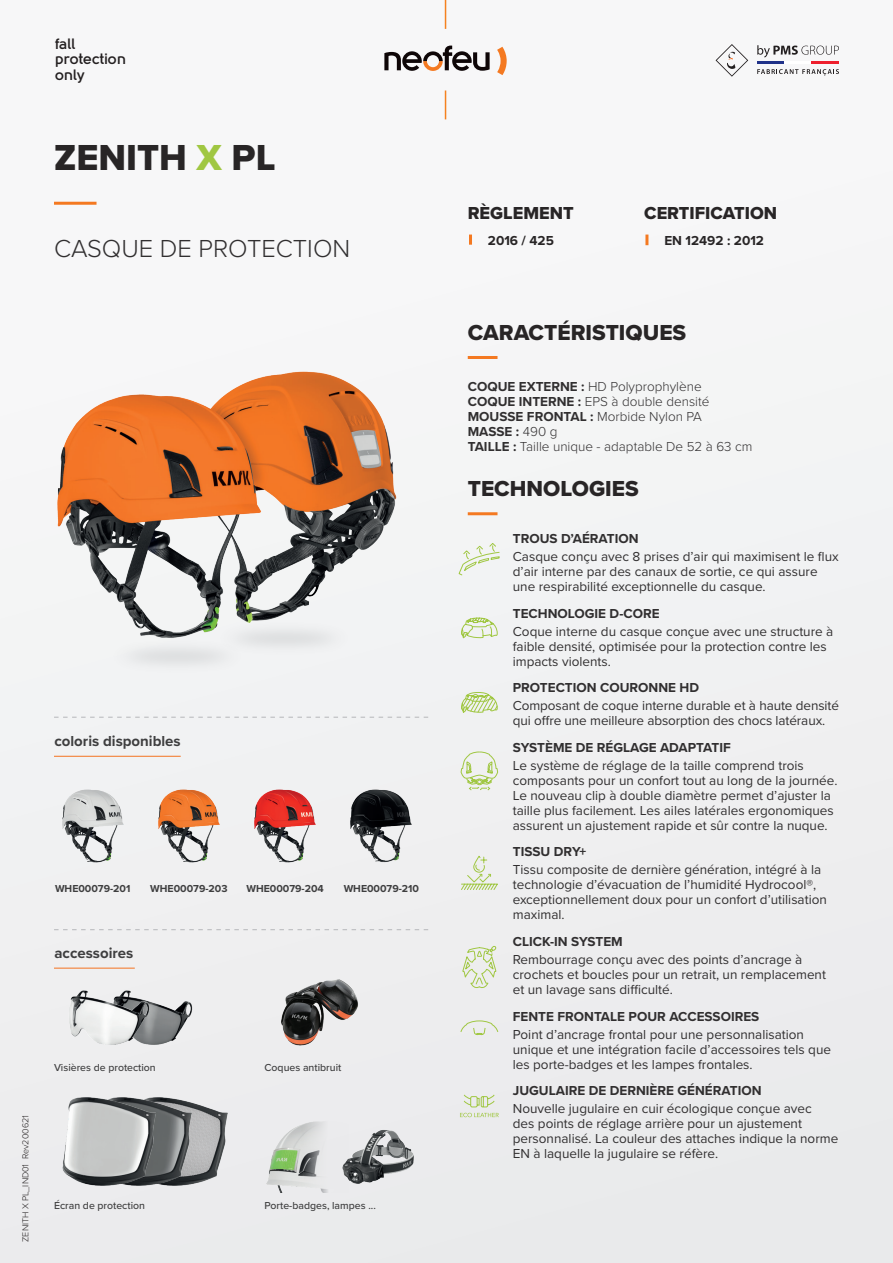
<style>
.page{position:relative;width:893px;height:1263px;background:#f1f2f3}
.page>*{position:absolute;margin:0;border:0;box-sizing:border-box;transform-origin:0 0}
.t1{font:37.5px "Proxima Nova Extrabld";color:#282526}
.t2{font:300 25.5px "Proxima Nova";color:#312f30}
.t3{font:22.5px "Proxima Nova Extrabld";color:#282526}
.t4{font:18px "Proxima Nova Extrabld";color:#282526}
.t5{font:700 15px "Proxima Nova";color:#3e3e3f}
.t6{font:700 15px/15.6px "Solomon";color:#231f20}
.t7{font:13.5px/15px "Proxima Nova";color:#312f30}
.t8{font:700 13.5px "Proxima Nova";color:#312f30}
.t9{font:300 13.5px/15px "Proxima Nova";color:#312f30}
.t10{font:700 13.5px "Proxima Nova";color:#282526}
.t11{font:500 10.5px "Proxima Nova";color:#3e3e3f}
.t12{font:700 10.5px "Proxima Nova";color:#3e3e3f}
.t13{font:300 9px "Proxima Nova";color:#231f20}
.s1{color:#a0c742}
.s2{font-weight:700}
</style>
<div class="page">
<hr style="left:468px;top:512px;width:29px;height:3px;background:#f47921">
<hr style="left:468px;top:356px;width:29px;height:3px;background:#f47921">
<svg style="left:497px;top:47px;width:10px;height:28px"></svg>
<svg style="left:384px;top:46px;width:106px;height:25px"></svg>
<svg style="left:445px;top:0;width:1px;height:29px"></svg>
<svg style="left:445px;top:90px;width:1px;height:29px"></svg>
<svg style="left:716px;top:44px;width:32px;height:33px"></svg>
<svg style="left:757px;top:45px;width:82px;height:12px"></svg>
<svg style="left:757px;top:69px;width:82px;height:6px"></svg>
<hr style="left:757px;top:61px;width:27px;height:3px;background:#203289">
<hr style="left:784px;top:61px;width:28px;height:3px;background:#fff">
<hr style="left:812px;top:61px;width:27px;height:3px;background:#ee1f2d">
<hr style="left:54px;top:202px;width:43px;height:3px;background:#f47921">
<svg style="left:469px;top:235px;width:3px;height:10px"></svg>
<svg style="left:645px;top:235px;width:3px;height:10px"></svg>
<svg style="left:54px;top:717px;width:374px;height:1px"></svg>
<svg style="left:54px;top:929px;width:374px;height:1px"></svg>
<hr style="left:54px;top:756px;width:127px;height:1px;background:#f47321">
<hr style="left:54px;top:968px;width:81px;height:1px;background:#f47321">
<img style="left:62px;top:789px;width:62px;height:74px">
<img style="left:158px;top:789px;width:62px;height:74px">
<img style="left:254px;top:789px;width:62px;height:74px">
<img style="left:350px;top:789px;width:62px;height:74px">
<svg style="left:460px;top:751px;width:38px;height:40px"></svg>
<svg style="left:461px;top:856px;width:37px;height:34px"></svg>
<svg style="left:462px;top:945px;width:35px;height:43px"></svg>
<svg style="left:460px;top:1020px;width:39px;height:15px"></svg>
<svg style="left:460px;top:1094px;width:39px;height:23px"></svg>
<img style="left:281px;top:979px;width:78px;height:67px">
<img style="left:153px;top:1001px;width:40px;height:44px">
<img style="left:191px;top:1102px;width:36px;height:83px">
<img style="left:69px;top:990px;width:84px;height:55px">
<img style="left:155px;top:1097px;width:36px;height:89px">
<img style="left:62px;top:1097px;width:93px;height:89px">
<img style="left:266px;top:1121px;width:63px;height:71px">
<img style="left:342px;top:1129px;width:72px;height:55px">
<svg style="left:461px;top:617px;width:37px;height:22px"></svg>
<svg style="left:461px;top:692px;width:37px;height:21px"></svg>
<img style="left:57px;top:371px;width:340px;height:270px">
<svg style="left:458px;top:543px;width:42px;height:33px"></svg>
<p class="t6" style="left:55px;top:36px;width:73px">fall protection only</p>
<h1 class="t1" style="left:54px;top:135px;width:223px">ZENITH <span class="s1">X</span> PL</h1>
<h2 class="t2" style="left:54px;top:230px;width:298px">CASQUE DE PROTECTION</h2>
<p class="t5" style="left:54px;top:730px;width:128px">coloris disponibles</p>
<p class="t12" style="left:55px;top:881px;width:77px">WHE00079-201</p>
<p class="t12" style="left:150px;top:881px;width:79px">WHE00079-203</p>
<p class="t12" style="left:246px;top:881px;width:79px">WHE00079-204</p>
<p class="t12" style="left:344px;top:881px;width:77px">WHE00079-210</p>
<p class="t5" style="left:54px;top:942px;width:80px">accessoires</p>
<p class="t13" style="left:19px;top:1242px;width:128px;rotate:-90deg">ZENITH X PL_IND01 Rev200621</p>
<p class="t11" style="left:54px;top:1059px;width:103px">Visières de protection</p>
<p class="t11" style="left:264px;top:1059px;width:78px">Coques antibruit</p>
<p class="t11" style="left:54px;top:1198px;width:93px">Écran de protection</p>
<p class="t11" style="left:264px;top:1198px;width:113px">Porte-badges, lampes ...</p>
<h3 class="t4" style="left:468px;top:202px;width:107px">RÈGLEMENT</h3>
<p class="t10" style="left:488px;top:231px;width:67px">2016 / 425</p>
<h3 class="t4" style="left:644px;top:202px;width:135px">CERTIFICATION</h3>
<p class="t10" style="left:664px;top:231px;width:101px">EN 12492 : 2012</p>
<h3 class="t3" style="left:468px;top:319px;width:220px">CARACTÉRISTIQUES</h3>
<p class="t9" style="left:468px;top:378px;width:286px"><span class="s2">COQUE EXTERNE :</span> HD Polyprophylène<br><span class="s2">COQUE INTERNE :</span> EPS à double densité<br><span class="s2">MOUSSE FRONTAL :</span> Morbide Nylon PA<br><span class="s2">MASSE :</span> 490 g<br><span class="s2">TAILLE :</span> Taille unique - adaptable De 52 à 63 cm</p>
<h3 class="t3" style="left:468px;top:475px;width:172px">TECHNOLOGIES</h3>
<p class="t8" style="left:513px;top:528px;width:127px">TROUS D’AÉRATION</p>
<p class="t7" style="left:513px;top:548px;width:327px">Casque conçu avec 8 prises d’air qui maximisent le flux d’air interne par des canaux de sortie, ce qui assure une respirabilité exceptionnelle du casque.</p>
<p class="t8" style="left:513px;top:603px;width:148px">TECHNOLOGIE D-CORE</p>
<p class="t7" style="left:513px;top:623px;width:322px">Coque interne du casque conçue avec une structure à faible densité, optimisée pour la protection contre les impacts violents.</p>
<p class="t8" style="left:513px;top:677px;width:188px">PROTECTION COURONNE HD</p>
<p class="t7" style="left:513px;top:697px;width:328px">Composant de coque interne durable et à haute densité qui offre une meilleure absorption des chocs latéraux.</p>
<p class="t8" style="left:513px;top:737px;width:219px">SYSTÈME DE RÉGLAGE ADAPTATIF</p>
<p class="t7" style="left:513px;top:757px;width:326px">Le système de réglage de la taille comprend trois composants pour un confort tout au long de la journée.<br>Le nouveau clip à double diamètre permet d’ajuster la taille plus facilement. Les ailes latérales ergonomiques assurent un ajustement rapide et sûr contre la nuque.</p>
<p class="t8" style="left:513px;top:841px;width:75px">TISSU DRY+</p>
<p class="t7" style="left:513px;top:861px;width:316px">Tissu composite de dernière génération, intégré à la technologie d’évacuation de l’humidité Hydrocool®, exceptionnellement doux pour un confort d’utilisation maximal.</p>
<p class="t8" style="left:513px;top:931px;width:111px">CLICK-IN SYSTEM</p>
<p class="t7" style="left:513px;top:951px;width:315px">Rembourrage conçu avec des points d’ancrage à crochets et boucles pour un retrait, un remplacement et un lavage sans difficulté.</p>
<p class="t8" style="left:513px;top:1006px;width:248px">FENTE FRONTALE POUR ACCESSOIRES</p>
<p class="t7" style="left:513px;top:1026px;width:320px">Point d’ancrage frontal pour une personnalisation unique et une intégration facile d’accessoires tels que les porte-badges et les lampes frontales.</p>
<p class="t8" style="left:513px;top:1080px;width:250px">JUGULAIRE DE DERNIÈRE GÉNÉRATION</p>
<p class="t7" style="left:513px;top:1100px;width:327px">Nouvelle jugulaire en cuir écologique conçue avec<br>des points de réglage arrière pour un ajustement personnalisé. La couleur des attaches indique la norme EN à laquelle la jugulaire se réfère.</p>
</div>
